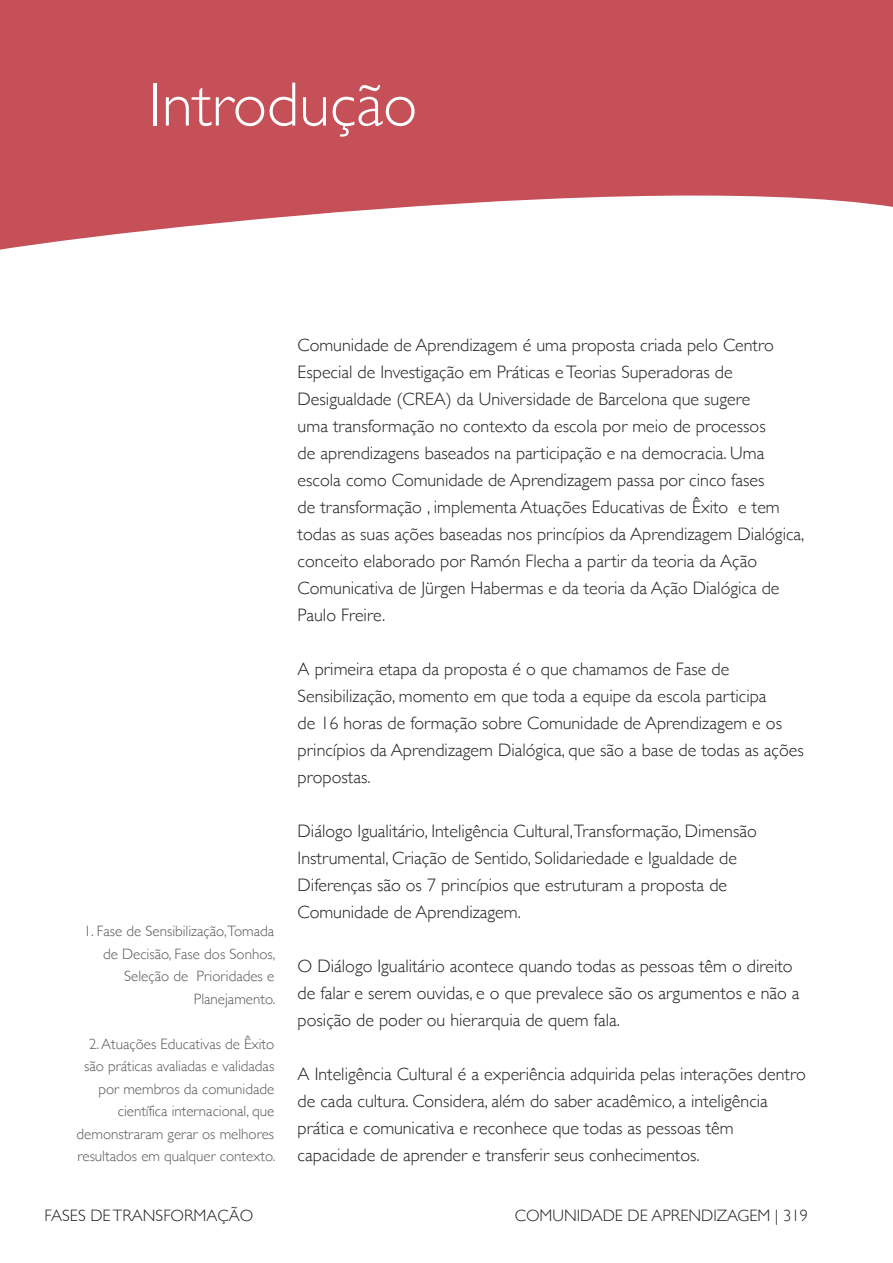
<style>
.page{position:relative;width:893px;height:1263px;background:#fff}
.page>*{position:absolute;margin:0;border:0;box-sizing:border-box;transform-origin:0 0}
.VINHETA{font:300 63px "Gill Sans";color:#fff}
.TEXTOO{font:300 18px/27px "Gill Sans";color:#231f20}
.t1{font:300 16.5px "Gill Sans";color:#231f20}
.NOTAS{font:300 15px/22.5px "Gill Sans";color:#57585a;text-align:right}
</style>
<div class="page">
<svg style="left:0;top:0;width:893px;height:250px;fill:#c55058"></svg>
<p class="VINHETA" style="left:149px;top:55px;width:270px">Introdução</p>
<p class="NOTAS" style="left:84px;top:919px;width:193px">1. Fase de Sensibilização,Tomada de Decisão, Fase dos Sonhos,<br>Seleção de Prioridades e<br>Planejamento.</p>
<p class="NOTAS" style="left:77px;top:1032px;width:200px">2. Atuações Educativas de Êxito são práticas avaliadas e validadas por membros da comunidade científica internacional, que demonstraram gerar os melhores resultados em qualquer contexto.</p>
<p class="TEXTOO" style="left:298px;top:331px;width:508px">Comunidade de Aprendizagem é uma proposta criada pelo Centro Especial de Investigação em Práticas e Teorias Superadoras de Desigualdade (CREA) da Universidade de Barcelona que sugere<br>uma transformação no contexto da escola por meio de processos<br>de aprendizagens baseados na participação e na democracia. Uma escola como Comunidade de Aprendizagem passa por cinco fases<br>de transformação , implementa Atuações Educativas de Êxito e tem todas as suas ações baseadas nos princípios da Aprendizagem Dialógica, conceito elaborado por Ramón Flecha a partir da teoria da Ação Comunicativa de Jürgen Habermas e da teoria da Ação Dialógica de Paulo Freire.</p>
<p class="TEXTOO" style="left:298px;top:655px;width:508px">A primeira etapa da proposta é o que chamamos de Fase de Sensibilização, momento em que toda a equipe da escola participa<br>de 16 horas de formação sobre Comunidade de Aprendizagem e os princípios da Aprendizagem Dialógica, que são a base de todas as ações propostas.</p>
<p class="TEXTOO" style="left:298px;top:817px;width:461px">Diálogo Igualitário, Inteligência Cultural,Transformação, Dimensão Instrumental, Criação de Sentido, Solidariedade e Igualdade de Diferenças são os 7 princípios que estruturam a proposta de Comunidade de Aprendizagem.</p>
<p class="TEXTOO" style="left:298px;top:952px;width:503px">O Diálogo Igualitário acontece quando todas as pessoas têm o direito de falar e serem ouvidas, e o que prevalece são os argumentos e não a posição de poder ou hierarquia de quem fala.</p>
<p class="TEXTOO" style="left:298px;top:1060px;width:510px">A Inteligência Cultural é a experiência adquirida pelas interações dentro de cada cultura. Considera, além do saber acadêmico, a inteligência prática e comunicativa e reconhece que todas as pessoas têm capacidade de aprender e transferir seus conhecimentos.</p>
<p class="t1" style="left:45px;top:1203px;width:210px">FASES DE TRANSFORMAÇÃO</p>
<p class="t1" style="left:515px;top:1203px;width:295px">COMUNIDADE DE APRENDIZAGEM | 319</p>
</div>
